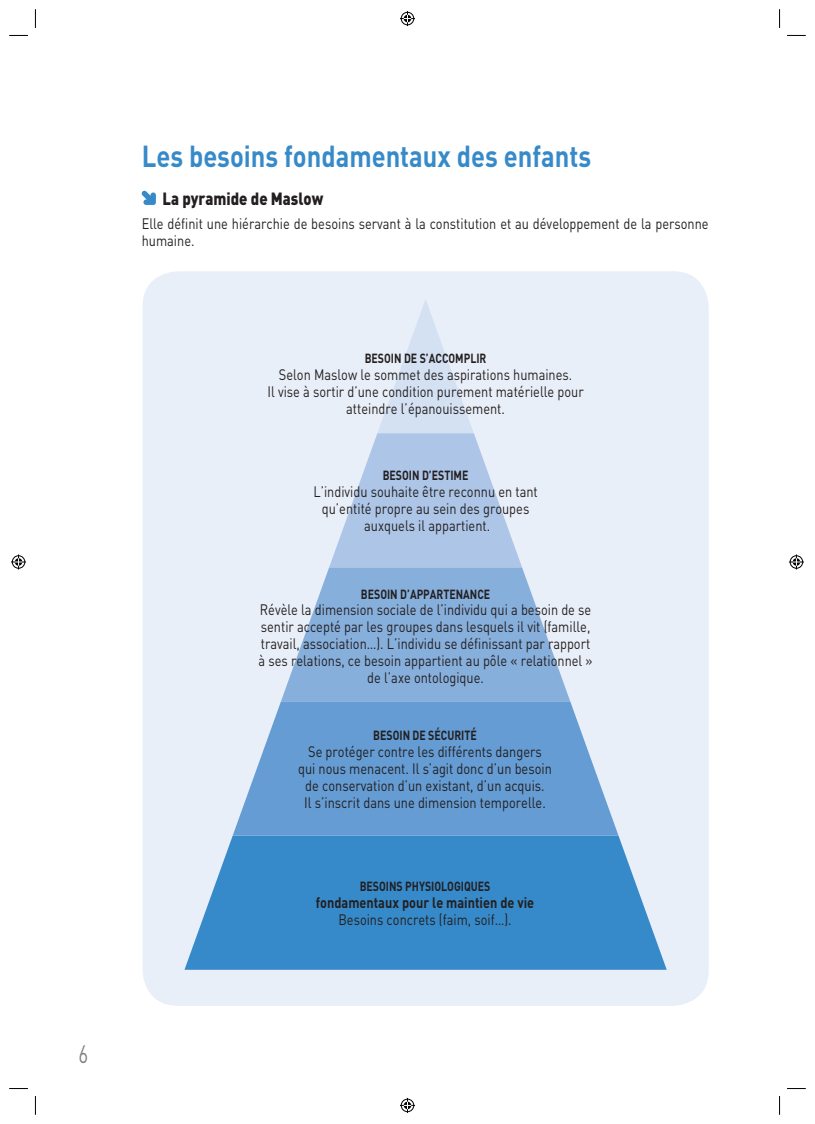
<style>
.page{position:relative;width:815px;height:1124px;background:#fff}
.page>*{position:absolute;margin:0;border:0;box-sizing:border-box;transform-origin:0 0}
.t1{font:700 30px "DIN";color:#378ac9;scale:.85 1}
.t2{font:25px "DIN";color:#808285;scale:.75 1}
.t3{font:900 17.5px "DIN";color:#231f20;scale:.85 1}
.t4{font:15px/16.9px "DIN";color:#231f20;text-align:center;scale:.85 1}
.t5{font:700 15px "DIN";color:#231f20;scale:.85 1}
.t6{font:700 13.12px "DIN";color:#231f20;scale:.8 1}
</style>
<div class="page">
<svg style="left:141px;top:190px;width:15px;height:15px"></svg>
<div style="left:143px;top:271px;width:566px;height:734px;background:#e9eff8;border-radius:35px"></div>
<svg style="left:281px;top:567px;width:289px;height:134px;fill:#87afdc"></svg>
<svg style="left:329px;top:300px;width:193px;height:267px"></svg>
<svg style="left:184px;top:835px;width:483px;height:134px;background:#4994cd"></svg>
<svg style="left:233px;top:701px;width:385px;height:134px;background:#74a6d7"></svg>
<svg style="left:9px;top:35px;width:19px;height:1px"></svg>
<svg style="left:787px;top:35px;width:19px;height:1px"></svg>
<svg style="left:9px;top:1088px;width:19px;height:1px"></svg>
<svg style="left:787px;top:1088px;width:19px;height:1px"></svg>
<svg style="left:35px;top:9px;width:1px;height:19px"></svg>
<svg style="left:35px;top:1096px;width:1px;height:18px"></svg>
<svg style="left:779px;top:9px;width:1px;height:19px"></svg>
<svg style="left:779px;top:1096px;width:1px;height:18px"></svg>
<svg style="left:400px;top:11px;width:15px;height:15px"></svg>
<svg style="left:400px;top:1097px;width:15px;height:15px"></svg>
<svg style="left:11px;top:554px;width:15px;height:15px"></svg>
<svg style="left:789px;top:554px;width:15px;height:15px"></svg>
<h2 class="t2" style="left:78px;top:1037px;width:15px">6</h2>
<h1 class="t1" style="left:142px;top:136px;width:530px">Les besoins fondamentaux des enfants</h1>
<p class="t3" style="left:163px;top:187px;width:191px">La pyramide de Maslow</p>
<p class="t4" style="left:142px;top:215px;width:668px;text-align:left">Elle définit une hiérarchie de besoins servant à la constitution et au développement de la personne humaine.</p>
<p class="t6" style="left:365px;top:349px;width:154px">BESOIN DE S’ACCOMPLIR</p>
<p class="t4" style="left:267px;top:365px;width:374px">Selon Maslow le sommet des aspirations humaines.<br>Il vise à sortir d’une condition purement matérielle pour atteindre l’épanouissement.</p>
<p class="t6" style="left:383px;top:467px;width:109px">BESOIN D’ESTIME</p>
<p class="t4" style="left:313px;top:483px;width:266px">L’individu souhaite être reconnu en tant qu’entité propre au sein des groupes auxquels il appartient.</p>
<p class="t6" style="left:361px;top:585px;width:163px">BESOIN D’APPARTENANCE</p>
<p class="t4" style="left:259px;top:601px;width:394px">Révèle la dimension sociale de l’individu qui a besoin de se sentir accepté par les groupes dans lesquels il vit (famille, travail, association…). L’individu se définissant par rapport à ses relations, ce besoin appartient au pôle « relationnel » de l’axe ontologique.</p>
<p class="t6" style="left:373px;top:726px;width:131px">BESOIN DE SÉCURITÉ</p>
<p class="t4" style="left:298px;top:742px;width:300px">Se protéger contre les différents dangers qui nous menacent. Il s’agit donc d’un besoin de conservation d’un existant, d’un acquis.<br>Il s’inscrit dans une dimension temporelle.</p>
<p class="t6" style="left:360px;top:877px;width:165px">BESOINS PHYSIOLOGIQUES</p>
<p class="t5" style="left:316px;top:892px;width:258px">fondamentaux pour le maintien de vie</p>
<p class="t4" style="left:338px;top:910px;width:205px">Besoins concrets (faim, soif…).</p>
</div>
